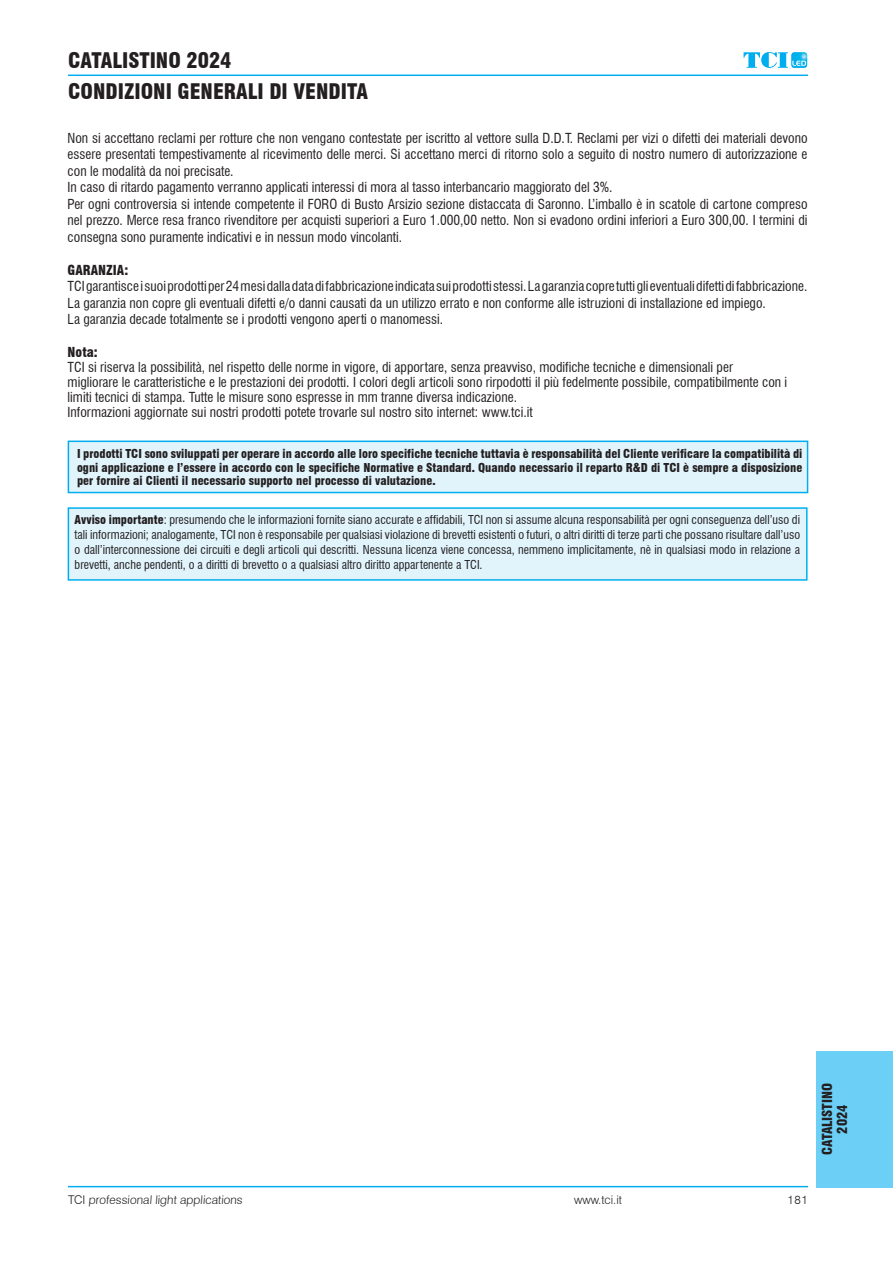
<style>
.page{position:relative;width:893px;height:1263px;background:#fff}
.page>*{position:absolute;margin:0;border:0;box-sizing:border-box;transform-origin:0 0}
.t1{font:900 condensed 21px/31.7px "Swiss 721 BT";color:#231f20}
.t2{font:condensed 13.5px/16.5px "Swiss 721 BT";color:#231f20}
.t3{font:900 condensed 13.5px/15px "Swiss 721 BT";color:#231f20;text-align:center}
.t4{font:condensed 12px/15px "Swiss 721 BT";color:#231f20;text-align:justify}
.t5{font:900 condensed 12px/13.5px "Swiss 721 BT";color:#231f20;text-align:justify}
.t6{font:300 12px "Swiss 721 BT";color:#231f20}
.s1{font-weight:900}
</style>
<div class="page">
<div style="left:816px;top:1051px;width:77px;height:136px;background:#6bcff6"></div>
<hr style="left:68px;top:75px;width:740px;height:1px;background:#00aeef">
<hr style="left:68px;top:1186px;width:740px;height:1px;background:#00aeef">
<img style="left:806px;top:53px;width:1px;height:14px">
<svg style="left:744px;top:52px;width:62px;height:16px"></svg>
<div style="left:68px;top:507px;width:739px;height:74px;background:#e1f4fc;border:2px solid #00aeef"></div>
<div style="left:68px;top:441px;width:740px;height:52px;background:#e1f4fc;border:2px solid #00aeef"></div>
<h1 class="t1" style="left:68px;top:44px;width:302px">CATALISTINO 2024<br>CONDIZIONI GENERALI DI VENDITA</h1>
<p class="t2" style="left:68px;top:130px;width:741px">Non si accettano reclami per rotture che non vengano contestate per iscritto al vettore sulla D.D.T. Reclami per vizi o difetti dei materiali devono essere presentati tempestivamente al ricevimento delle merci. Si accettano merci di ritorno solo a seguito di nostro numero di autorizzazione e con le modalità da noi precisate.<br>In caso di ritardo pagamento verranno applicati interessi di mora al tasso interbancario maggiorato del 3%.<br>Per ogni controversia si intende competente il FORO di Busto Arsizio sezione distaccata di Saronno. L’imballo è in scatole di cartone compreso nel prezzo. Merce resa franco rivenditore per acquisti superiori a Euro 1.000,00 netto. Non si evadono ordini inferiori a Euro 300,00. I termini di consegna sono puramente indicativi e in nessun modo vincolanti.</p>
<p class="t3" style="left:68px;top:262px;width:62px">GARANZIA:</p>
<p class="t2" style="left:68px;top:278px;width:741px">TCI garantisce i suoi prodotti per 24 mesi dalla data di fabbricazione indicata sui prodotti stessi. La garanzia copre tutti gli eventuali difetti di fabbricazione.<br>La garanzia non copre gli eventuali difetti e/o danni causati da un utilizzo errato e non conforme alle istruzioni di installazione ed impiego.<br>La garanzia decade totalmente se i prodotti vengono aperti o manomessi.</p>
<p class="t3" style="left:68px;top:345px;width:32px">Nota:</p>
<p class="t2" style="left:68px;top:360px;width:721px;line-height:15px">TCI si riserva la possibilità, nel rispetto delle norme in vigore, di apportare, senza preavviso, modifiche tecniche e dimensionali per<br>migliorare le caratteristiche e le prestazioni dei prodotti. I colori degli articoli sono rirpodotti il più fedelmente possibile, compatibilmente con i limiti tecnici di stampa. Tutte le misure sono espresse in mm tranne diversa indicazione.<br>Informazioni aggiornate sui nostri prodotti potete trovarle sul nostro sito internet: www.tci.it</p>
<p class="t5" style="left:77px;top:447px;width:727px">I prodotti TCI sono sviluppati per operare in accordo alle loro specifiche tecniche tuttavia è responsabilità del Cliente verificare la compatibilità di ogni applicazione e l’essere in accordo con le specifiche Normative e Standard. Quando necessario il reparto R&amp;D di TCI è sempre a disposizione per fornire ai Clienti il necessario supporto nel processo di valutazione.</p>
<p class="t4" style="left:75px;top:512px;width:727px"><span class="s1">Avviso importante</span>: presumendo che le informazioni fornite siano accurate e affidabili, TCI non si assume alcuna responsabilità per ogni conseguenza dell’uso di tali informazioni; analogamente, TCI non è responsabile per qualsiasi violazione di brevetti esistenti o futuri, o altri diritti di terze parti che possano risultare dall’uso o dall’interconnessione dei circuiti e degli articoli qui descritti. Nessuna licenza viene concessa, nemmeno implicitamente, nè in qualsiasi modo in relazione a brevetti, anche pendenti, o a diritti di brevetto o a qualsiasi altro diritto appartenente a TCI.</p>
<p class="t3" style="left:820px;top:1155px;width:74px;rotate:-90deg">CATALISTINO<br>2024</p>
<p class="t6" style="left:68px;top:1192px;width:177px">TCI professional light applications</p>
<p class="t6" style="left:574px;top:1192px;width:50px">www.tci.it</p>
<p class="t6" style="left:788px;top:1192px;width:22px">181</p>
</div>
